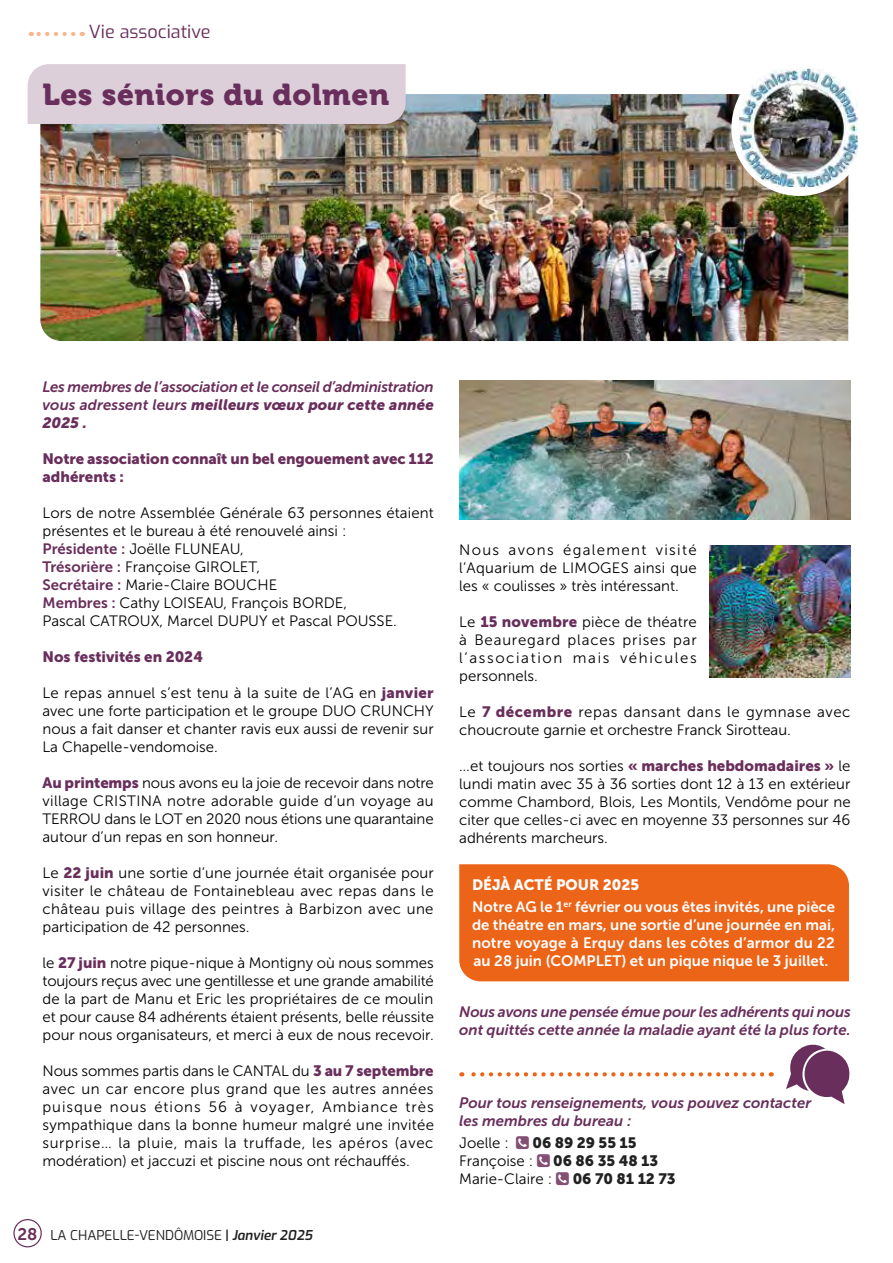
<style>
.page{position:relative;width:893px;height:1263px;background:#fff}
.page>*{position:absolute;margin:0;border:0;box-sizing:border-box;transform-origin:0 0}
.t1{font:30px "Museo 900";letter-spacing:.02em;color:#692e5b}
.t2{font:18px "Exo";color:#692e5b}
.t3{font:16.8px "Museo Sans 700";color:#692e5b}
.t4{font:15px/18px "Museo Sans 300";color:#000;text-align:justify}
.t5{font:15px/18px "Museo Sans 700";color:#fff;text-align:justify}
.t6{font:italic 15px/18px "Museo Sans 700";color:#692e5b}
.t7{font:15px/18px "Museo Sans 900";letter-spacing:-.005em;color:#692e5b}
.t8{font:italic 15px "Museo Sans 700";letter-spacing:-.02em;color:#692e5b}
.t9{font:italic 15px/18px "Museo Sans 900";letter-spacing:.005em;color:#692e5b}
.t10{font:15px "Museo Sans 900";color:#212121}
.t11{font:15px "Museo Sans 900";color:#fff}
.t12{font:13.5px "Exo";color:#212121}
.s1{font-family:"Museo Sans 700"}
.s2{font-family:"Museo Sans 700";color:#692e5b}
.s3{font-family:"Museo Sans 900";color:#692e5b}
.s4{font-weight:600}
.s5{font-weight:600;font-style:italic}
</style>
<div class="page">
<div style="left:13px;top:1219px;width:29px;height:28px;border:1px solid #692e5b;border-radius:50%"></div>
<svg style="left:31px;top:32px;width:42px;height:4px"></svg>
<img style="left:40px;top:94px;width:808px;height:247px">
<div style="left:28px;top:64px;width:378px;height:60px;background:#dccfd9"></div>
<img style="left:459px;top:381px;width:391px;height:138px">
<div style="left:459px;top:864px;width:390px;height:117px;background:#ec6417"></div>
<div style="left:733px;top:62px;width:132px;height:132px;background:#fff;border-radius:50%"></div>
<img style="left:739px;top:69px;width:118px;height:118px">
<div style="left:731px;top:60px;width:136px;height:136px;border:4px solid #fff;border-radius:50%"></div>
<svg style="left:786px;top:1044px;width:64px;height:60px"></svg>
<svg style="left:461px;top:1072px;width:301px;height:4px"></svg>
<img style="left:709px;top:546px;width:141px;height:132px">
<p class="t2" style="left:89px;top:18px;width:123px">Vie associative</p>
<h1 class="t1" style="left:43px;top:78px;width:348px">Les séniors du dolmen</h1>
<p class="t8" style="left:43px;top:378px;width:393px">Les membres de l’association et le conseil d’administration</p>
<p class="t9" style="left:43px;top:396px;width:393px"><span class="s1">vous adressent leurs</span> meilleurs vœux pour cette année<br>2025 .</p>
<p class="t7" style="left:43px;top:450px;width:393px">Notre association connaît un bel engouement avec 112 adhérents :</p>
<p class="t4" style="left:43px;top:504px;width:393px;text-align:left">Lors de notre Assemblée Générale 63 personnes étaient présentes et le bureau à été renouvelé ainsi :<br><span class="s2">Présidente :</span> Joëlle FLUNEAU,<br><span class="s2">Trésorière :</span> Françoise GIROLET,<br><span class="s2">Secrétaire :</span> Marie-Claire BOUCHE<br><span class="s2">Membres :</span> Cathy LOISEAU, François BORDE,<br>Pascal CATROUX, Marcel DUPUY et Pascal POUSSE.</p>
<p class="t7" style="left:43px;top:648px;width:162px">Nos festivités en 2024</p>
<p class="t4" style="left:43px;top:684px;width:393px">Le repas annuel s’est tenu à la suite de l’AG en <span class="s3">janvier </span>avec une forte participation et le groupe DUO CRUNCHY nous a fait danser et chanter ravis eux aussi de revenir sur La Chapelle-vendomoise.</p>
<p class="t4" style="left:43px;top:774px;width:393px"><span class="s3">Au printemps</span> nous avons eu la joie de recevoir dans notre village CRISTINA notre adorable guide d’un voyage au TERROU dans le LOT en 2020 nous étions une quarantaine autour d’un repas en son honneur.</p>
<p class="t4" style="left:43px;top:864px;width:393px">Le <span class="s3">22 juin</span> une sortie d’une journée était organisée pour visiter le château de Fontainebleau avec repas dans le château puis village des peintres à Barbizon avec une participation de 42 personnes.</p>
<p class="t4" style="left:43px;top:954px;width:393px">le <span class="s3">27 juin</span> notre pique-nique à Montigny où nous sommes toujours reçus avec une gentillesse et une grande amabilité de la part de Manu et Eric les propriétaires de ce moulin et pour cause 84 adhérents étaient présents, belle réussite pour nous organisateurs, et merci à eux de nous recevoir.</p>
<p class="t4" style="left:43px;top:1062px;width:393px">Nous sommes partis dans le CANTAL du <span class="s3">3 au 7 septembre </span>avec un car encore plus grand que les autres années puisque nous étions 56 à voyager, Ambiance très sympathique dans la bonne humeur malgré une invitée surprise… la pluie, mais la truffade, les apéros (avec modération) et jaccuzi et piscine nous ont réchauffés.</p>
<p class="t3" style="left:17px;top:1224px;width:22px">28</p>
<p class="t12" style="left:50px;top:1225px;width:264px">LA CHAPELLE-VENDÔMOISE <span class="s4">|</span> <span class="s5">Janvier 2025</span></p>
<p class="t4" style="left:459px;top:541px;width:239px">Nous avons également visité l’Aquarium de LIMOGES ainsi que les « coulisses » très intéressant.</p>
<p class="t4" style="left:459px;top:613px;width:239px">Le <span class="s3">15 novembre</span> pièce de théatre à Beauregard places prises par l’association mais véhicules personnels.</p>
<p class="t4" style="left:459px;top:703px;width:393px">Le <span class="s3">7 décembre</span> repas dansant dans le gymnase avec choucroute garnie et orchestre Franck Sirotteau.</p>
<p class="t4" style="left:459px;top:757px;width:393px">…et toujours nos sorties <span class="s3">« marches hebdomadaires »</span> le lundi matin avec 35 à 36 sorties dont 12 à 13 en extérieur comme Chambord, Blois, Les Montils, Vendôme pour ne citer que celles-ci avec en moyenne 33 personnes sur 46 adhérents marcheurs.</p>
<p class="t11" style="left:472px;top:876px;width:169px">DÉJÀ ACTÉ POUR 2025</p>
<p class="t5" style="left:472px;top:898px;width:365px">Notre AG le 1<sup>er</sup> février ou vous êtes invités, une pièce de théatre en mars, une sortie d’une journée en mai, notre voyage à Erquy dans les côtes d’armor du 22 au 28 juin (COMPLET) et un pique nique le 3 juillet.</p>
<p class="t6" style="left:459px;top:1003px;width:393px">Nous avons une pensée émue pour les adhérents qui nous ont quittés cette année la maladie ayant été la plus forte.</p>
<p class="t6" style="left:459px;top:1094px;width:354px">Pour tous renseignements, vous pouvez contacter les membres du bureau :</p>
<p class="t4" style="left:459px;top:1134px;width:51px">Joelle :</p>
<p class="t10" style="left:532px;top:1134px;width:106px">06 89 29 55 15</p>
<p class="t4" style="left:459px;top:1152px;width:76px">Françoise :</p>
<p class="t10" style="left:553px;top:1152px;width:106px">06 86 35 48 13</p>
<p class="t4" style="left:459px;top:1170px;width:94px">Marie-Claire :</p>
<p class="t10" style="left:573px;top:1170px;width:105px">06 70 81 12 73</p>
</div>
